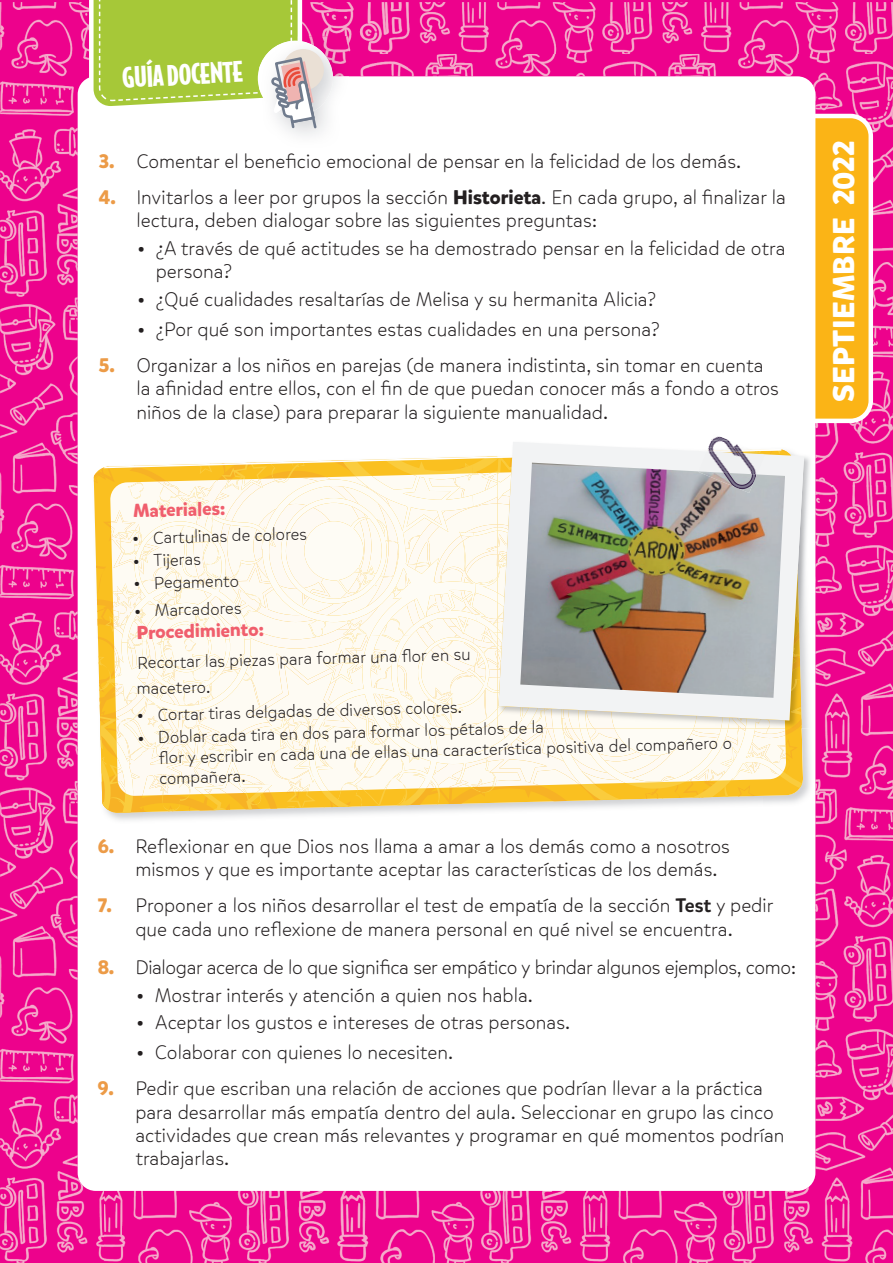
<style>
.page{position:relative;width:893px;height:1263px;background:#fff}
.page>*{position:absolute;margin:0;border:0;box-sizing:border-box;transform-origin:0 0}
.t1{font:700 30px "Mikado";letter-spacing:.015em;color:#fff}
.t2{font:900 27px "Bodega Sans";color:#fff}
.t3{font:300 19.5px/23.4px "Mikado";color:#231f20}
.t4{font:300 19.5px "Mikado";letter-spacing:-.02em;color:#231f20}
.t5{font:700 18.6px "Mikado";color:#f05e6d}
.t6{font:300 17.1px/26.7px "Mikado";color:#231f20}
.s1{font-weight:700;color:#ec9b47}
.s2{font-weight:700}
.s3{font-weight:500}
</style>
<div class="page">
<img style="left:0;top:2px;width:105px;height:1261px">
<img style="left:318px;top:2px;width:575px;height:52px">
<img style="left:349px;top:54px;width:544px;height:53px">
<img style="left:789px;top:107px;width:104px;height:1156px">
<img style="left:105px;top:1191px;width:684px;height:72px">
<div style="left:792px;top:116px;width:79px;height:305px;background:#fbb416;border-radius:20px"></div>
<div style="left:790px;top:114px;width:83px;height:309px;border:4px solid #fff;border-radius:20px"></div>
<div style="left:78px;top:76px;width:737px;height:1115px;background:#fff;border-radius:18px"></div>
<img style="left:318px;top:36px;width:31px;height:40px">
<img style="left:318px;top:76px;width:31px;height:57px">
<img style="left:318px;top:41px;width:15px;height:75px">
<div style="left:282px;top:49px;width:42px;height:41px;background:#eae0d5;border-radius:50%"></div>
<svg style="left:89px;top:0;width:229px;height:136px"></svg>
<svg style="left:98px;top:624px;width:705px;height:189px"></svg>
<svg style="left:115px;top:633px;width:668px;height:163px;fill:#fefbf3"></svg>
<svg style="left:113px;top:633px;width:363px;height:9px;fill:#fefbf3"></svg>
<img style="left:802px;top:455px;width:9px;height:273px">
<img style="left:790px;top:720px;width:12px;height:8px">
<img style="left:497px;top:633px;width:259px;height:95px">
<svg style="left:498px;top:442px;width:306px;height:278px;fill:#f2f3f4"></svg>
<img style="left:520px;top:463px;width:265px;height:235px">
<img style="left:711px;top:436px;width:18px;height:5px">
<img style="left:708px;top:441px;width:38px;height:6px">
<img style="left:707px;top:447px;width:45px;height:2px">
<svg style="left:99px;top:449px;width:682px;height:184px"></svg>
<img style="left:707px;top:450px;width:48px;height:1px">
<img style="left:698px;top:451px;width:67px;height:23px">
<img style="left:698px;top:471px;width:59px;height:22px">
<h2 class="t2" style="left:121px;top:60px;width:123px;rotate:-3deg">GUÍA DOCENTE</h2>
<p class="t3" style="left:99px;top:150px;width:644px"><span class="s1">3.</span> Comentar el beneficio emocional de pensar en la felicidad de los demás.</p>
<p class="t3" style="left:136px;top:186px;width:651px;text-indent:-37px"><span class="s1">4.</span> Invitarlos a leer por grupos la sección <span class="s2">Historieta</span>. En cada grupo, al finalizar la lectura, deben dialogar sobre las siguientes preguntas:</p>
<p class="t3" style="left:156px;top:237px;width:631px;text-indent:-18px"><span class="s2">•</span> ¿A través de qué actitudes se ha demostrado pensar en la felicidad de otra persona?</p>
<p class="t3" style="left:138px;top:288px;width:520px"><span class="s2">•</span> ¿Qué cualidades resaltarías de Melisa y su hermanita Alicia?</p>
<p class="t3" style="left:138px;top:318px;width:523px"><span class="s2">•</span> ¿Por qué son importantes estas cualidades en una persona?</p>
<p class="t3" style="left:136px;top:354px;width:644px;text-indent:-37px"><span class="s1">5.</span> Organizar a los niños en parejas (de manera indistinta, sin tomar en cuenta la afinidad entre ellos, con el fin de que puedan conocer más a fondo a otros niños de la clase) para preparar la siguiente manualidad.</p>
<p class="t5" style="left:133px;top:499px;width:93px;rotate:-2deg">Materiales:</p>
<p class="t6" style="left:132px;top:524px;width:176px;rotate:-1deg"><span class="s2">•</span> Cartulinas de colores</p>
<p class="t6" style="left:133px;top:547px;width:69px;rotate:-1deg"><span class="s2">•</span> Tijeras</p>
<p class="t6" style="left:134px;top:570px;width:107px;rotate:-1deg"><span class="s2">•</span> Pegamento</p>
<p class="t6" style="left:134px;top:597px;width:108px;rotate:-1deg"><span class="s2">•</span> Marcadores</p>
<p class="t5" style="left:136px;top:621px;width:129px;rotate:-2deg">Procedimiento:</p>
<p class="t6" style="left:136px;top:648px;width:336px;rotate:-1deg">Recortar las piezas para formar una fl or en su macetero.</p>
<p class="t6" style="left:137px;top:701px;width:326px;rotate:-1deg"><span class="s2">•</span> Cortar tiras delgadas de diversos colores.</p>
<p class="t6" style="left:158px;top:726px;width:575px;line-height:19.6px;text-indent:-20px;rotate:-1deg"><span class="s2">•</span> Doblar cada tira en dos para formar los pétalos de la<br>fl or y escribir en cada una de ellas una característica positiva del compañero o</p>
<p class="t6" style="left:159px;top:765px;width:88px;rotate:-1deg">compañera.</p>
<p class="t3" style="left:135px;top:834px;width:596px;text-indent:-37px"><span class="s1">6.</span> Reflexionar en que Dios nos llama a amar a los demás como a nosotros mismos y que es importante aceptar las características de los demás.</p>
<p class="t3" style="left:98px;top:894px;width:677px;text-align:center"><span class="s1">7.</span> Proponer a los niños desarrollar el test de empatía de la sección <span class="s3">Test</span> y pedir que cada uno reflexione de manera personal en qué nivel se encuentra.</p>
<p class="t4" style="left:98px;top:956px;width:700px"><span class="s1">8.</span> Dialogar acerca de lo que significa ser empático y brindar algunos ejemplos, como:</p>
<p class="t3" style="left:137px;top:983px;width:398px"><span class="s2">•</span> Mostrar interés y atención a quien nos habla.</p>
<p class="t3" style="left:137px;top:1011px;width:435px"><span class="s2">•</span> Aceptar los gustos e intereses de otras personas.</p>
<p class="t3" style="left:137px;top:1041px;width:318px"><span class="s2">•</span> Colaborar con quienes lo necesiten.</p>
<p class="t3" style="left:135px;top:1077px;width:651px;text-indent:-37px"><span class="s1">9.</span> Pedir que escriban una relación de acciones que podrían llevar a la práctica para desarrollar más empatía dentro del aula. Seleccionar en grupo las cinco actividades que crean más relevantes y programar en qué momentos podrían trabajarlas.</p>
<h1 class="t1" style="left:825px;top:402px;width:263px;rotate:-90deg">SEPTIEMBRE 2022</h1>
</div>
